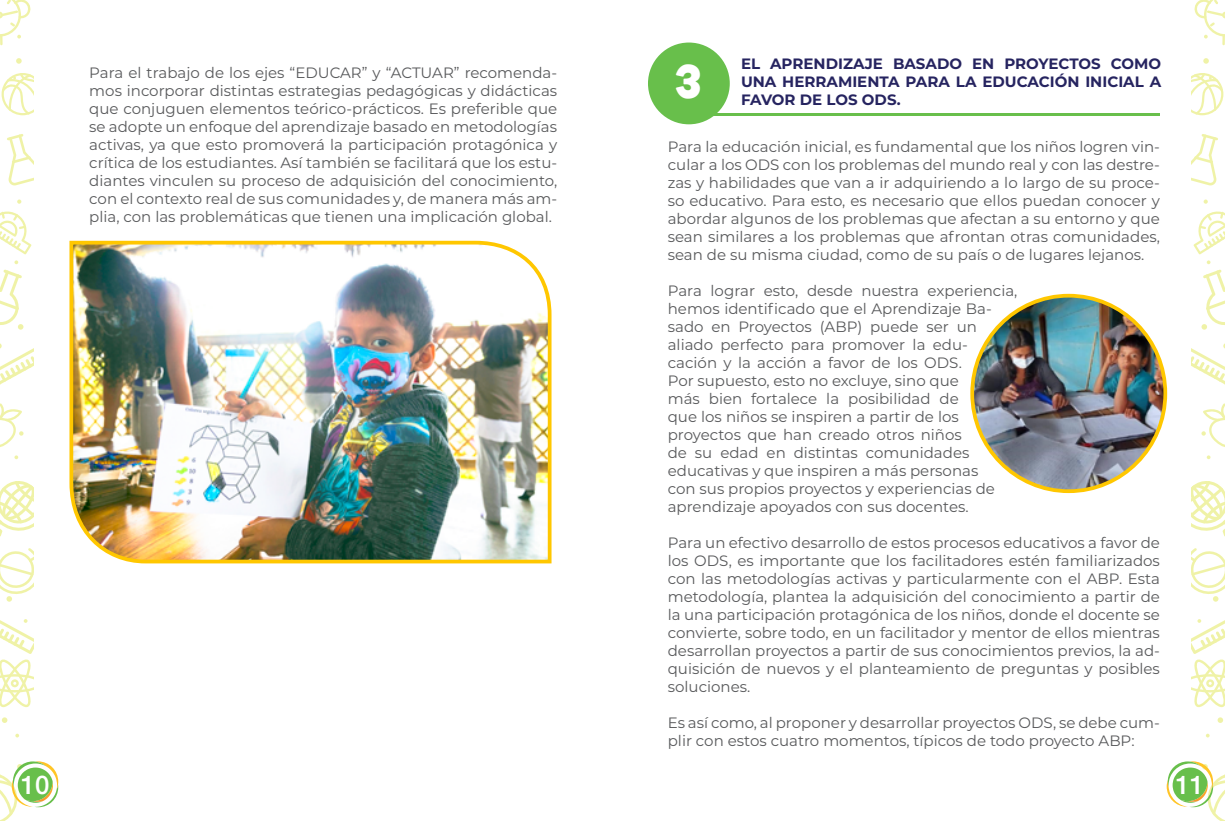
<style>
.page{position:relative;width:1225px;height:821px;background:#fff}
.page>*{position:absolute;margin:0;border:0;box-sizing:border-box;transform-origin:0 0}
.t1{font:45px "Heavitas";color:#fff}
.t2{font:500 25.8px "Helvetica Neue LT Std";color:#fff}
.t3{font:15px/18px "Montserrat";color:#58595b;text-align:justify}
.t4{font:700 15px/18px "Montserrat";color:#262460}
</style>
<div class="page">
<svg style="left:2px;top:717px;width:5px;height:6px"></svg>
<svg style="left:16px;top:58px;width:6px;height:6px"></svg>
<svg style="left:15px;top:733px;width:4px;height:4px"></svg>
<svg style="left:14px;top:455px;width:4px;height:4px"></svg>
<svg style="left:0;top:199px;width:32px;height:55px"></svg>
<svg style="left:0;top:481px;width:33px;height:55px"></svg>
<svg style="left:0;top:548px;width:33px;height:159px"></svg>
<svg style="left:2px;top:73px;width:31px;height:42px"></svg>
<svg style="left:0;top:0;width:31px;height:45px"></svg>
<svg style="left:0;top:260px;width:23px;height:70px"></svg>
<svg style="left:7px;top:134px;width:26px;height:52px"></svg>
<svg style="left:0;top:343px;width:33px;height:104px"></svg>
<svg style="left:0;top:761px;width:58px;height:60px"></svg>
<svg style="left:1217px;top:717px;width:6px;height:6px"></svg>
<svg style="left:1203px;top:58px;width:5px;height:6px"></svg>
<svg style="left:1206px;top:455px;width:4px;height:4px"></svg>
<svg style="left:1193px;top:199px;width:32px;height:55px"></svg>
<svg style="left:1191px;top:481px;width:34px;height:55px"></svg>
<svg style="left:1191px;top:548px;width:34px;height:159px"></svg>
<svg style="left:1191px;top:73px;width:32px;height:42px"></svg>
<svg style="left:1194px;top:0;width:31px;height:45px"></svg>
<svg style="left:1201px;top:260px;width:24px;height:70px"></svg>
<svg style="left:1191px;top:134px;width:27px;height:52px"></svg>
<svg style="left:1191px;top:343px;width:34px;height:104px"></svg>
<svg style="left:1166px;top:761px;width:59px;height:60px"></svg>
<img style="left:69px;top:240px;width:483px;height:324px">
<div style="left:648px;top:43px;width:82px;height:81px;background:#68bf4b;border-radius:50%"></div>
<hr style="left:700px;top:113px;width:459px;height:3px;background:#68bf4b">
<img style="left:974px;top:296px;width:191px;height:195px">
<div style="left:970px;top:294px;width:197px;height:199px;border:4px solid #ffc700;border-radius:50%"></div>
<p class="t3" style="left:89px;top:63px;width:469px">Para el trabajo de los ejes “EDUCAR” y “ACTUAR” recomenda&shy;mos incorporar distintas estrategias pedagógicas y didácticas que conjuguen elementos teórico-prácticos. Es preferible que se adopte un enfoque del aprendizaje basado en metodologías activas, ya que esto promoverá la participación protagónica y crítica de los estudiantes. Así también se facilitará que los estu&shy;diantes vinculen su proceso de adquisición del conocimiento, con el contexto real de sus comunidades y, de manera más am&shy;plia, con las problemáticas que tienen una implicación global.</p>
<h1 class="t1" style="left:675px;top:54px;width:28px">3</h1>
<p class="t4" style="left:741px;top:54px;width:422px">EL APRENDIZAJE BASADO EN PROYECTOS COMO<br>UNA HERRAMIENTA PARA LA EDUCACIÓN INICIAL A</p>
<p class="t4" style="left:741px;top:90px;width:161px">FAVOR DE LOS ODS.</p>
<p class="t3" style="left:668px;top:137px;width:494px">Para la educación inicial, es fundamental que los niños logren vin&shy;cular a los ODS con los problemas del mundo real y con las destre&shy;zas y habilidades que van a ir adquiriendo a lo largo de su proce&shy;so educativo. Para esto, es necesario que ellos puedan conocer y abordar algunos de los problemas que afectan a su entorno y que sean similares a los problemas que afrontan otras comunidades, sean de su misma ciudad, como de su país o de lugares lejanos.</p>
<p class="t3" style="left:668px;top:281px;width:351px;text-align:left">Para lograr esto, desde nuestra experiencia, hemos identificado que el Aprendizaje Ba&shy;sado en Proyectos (ABP) puede ser un aliado perfecto para promover la edu&shy;cación y la acción a favor de los ODS.<br>Por supuesto, esto no excluye, sino que<br>más bien fortalece la posibilidad de<br>que los niños se inspiren a partir de los proyectos que han creado otros niños<br>de su edad en distintas comunidades educativas y que inspiren a más personas<br>con sus propios proyectos y experiencias de aprendizaje apoyados con sus docentes.</p>
<p class="t3" style="left:668px;top:533px;width:494px">Para un efectivo desarrollo de estos procesos educativos a favor de los ODS, es importante que los facilitadores estén familiarizados con las metodologías activas y particularmente con el ABP. Esta metodología, plantea la adquisición del conocimiento a partir de la una participación protagónica de los niños, donde el docente se convierte, sobre todo, en un facilitador y mentor de ellos mientras desarrollan proyectos a partir de sus conocimientos previos, la ad&shy;quisición de nuevos y el planteamiento de preguntas y posibles soluciones.</p>
<p class="t3" style="left:668px;top:713px;width:493px">Es así como, al proponer y desarrollar proyectos ODS, se debe cum&shy;plir con estos cuatro momentos, típicos de todo proyecto ABP:</p>
<h2 class="t2" style="left:21px;top:769px;width:30px">10</h2>
<h2 class="t2" style="left:1175px;top:769px;width:30px">11</h2>
</div>
